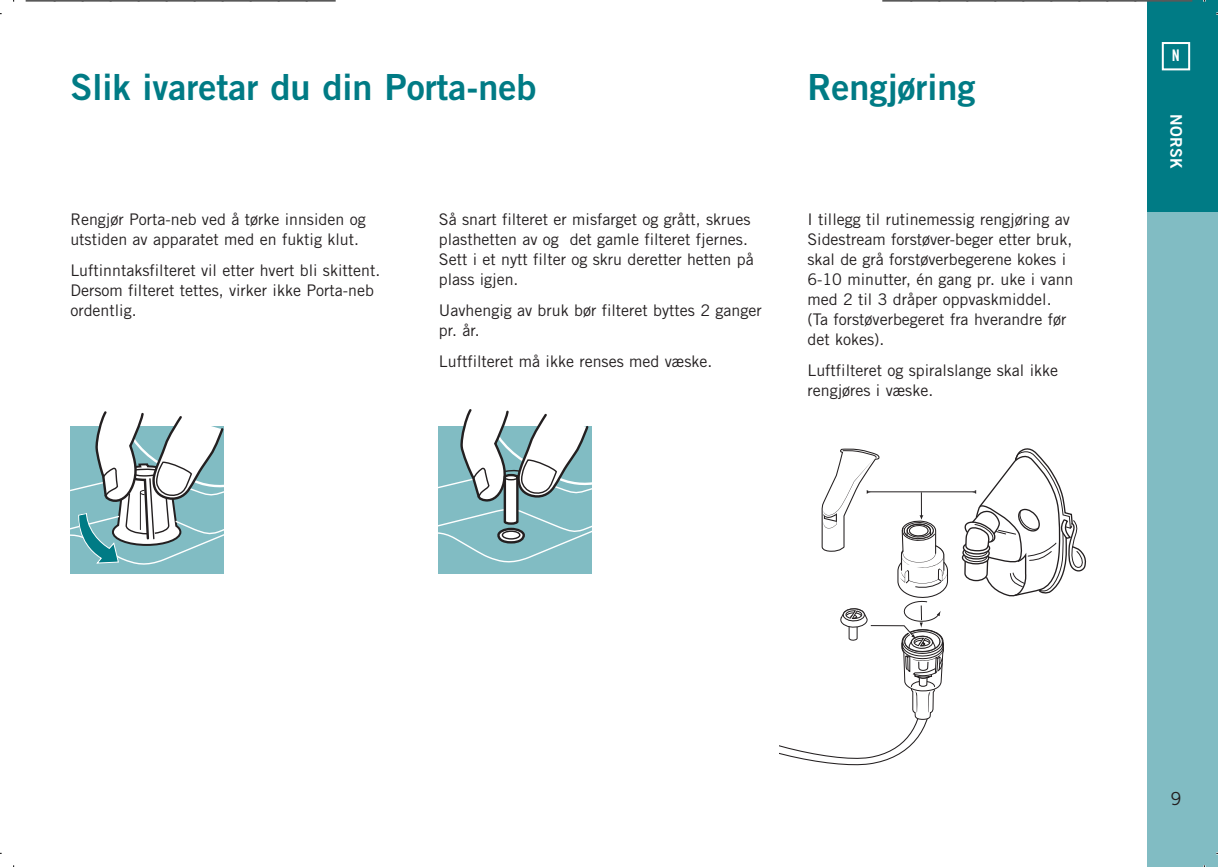
<style>
.page{position:relative;width:1218px;height:867px;background:#fff}
.page>*{position:absolute;margin:0;border:0;box-sizing:border-box;transform-origin:0 0}
.t1{font:36px "Trade Gothic Bold Two";color:#007b85}
.t2{font:18px "Trade Gothic";color:#231f20}
.t3{font:16px/20px "Trade Gothic";color:#231f20}
.t4{font:16px "Trade Gothic Bold Two";letter-spacing:.01em;color:#fff}
.t5{font:16px "Trade Gothic Bold Cond Twenty";color:#fff}
</style>
<div class="page">
<div style="left:1148px;top:0;width:70px;height:212px;background:#007b85"></div>
<div style="left:1148px;top:212px;width:70px;height:654px;background:#81bcc3"></div>
<div style="left:1162px;top:42px;width:28px;height:28px;border:2px solid #fff"></div>
<div style="left:70px;top:426px;width:153px;height:148px;background:#81bcc3"></div>
<div style="left:439px;top:426px;width:153px;height:148px;background:#81bcc3"></div>
<svg style="left:439px;top:409px;width:153px;height:153px"></svg>
<svg style="left:70px;top:411px;width:153px;height:154px"></svg>
<svg style="left:779px;top:448px;width:169px;height:318px"></svg>
<svg style="left:962px;top:448px;width:125px;height:149px"></svg>
<hr style="left:868px;top:491px;width:107px;height:1px;background:#231f20">
<svg style="left:26px;top:0;width:310px;height:2px"></svg>
<svg style="left:882px;top:0;width:310px;height:2px"></svg>
<h1 class="t1" style="left:70px;top:64px;width:468px">Slik ivaretar du din Porta-neb</h1>
<p class="t3" style="left:70px;top:209px;width:297px">Rengjør Porta-neb ved å tørke innsiden og utstiden av apparatet med en fuktig klut.</p>
<p class="t3" style="left:70px;top:260px;width:311px">Luftinntaksfilteret vil etter hvert bli skittent.<br>Dersom filteret tettes, virker ikke Porta-neb ordentlig.</p>
<p class="t3" style="left:439px;top:209px;width:316px">Så snart filteret er misfarget og grått, skrues plasthetten av og det gamle filteret fjernes.<br>Sett i et nytt filter og skru deretter hetten på plass igjen.</p>
<p class="t3" style="left:439px;top:300px;width:324px">Uavhengig av bruk bør filteret byttes 2 ganger pr. år.</p>
<p class="t3" style="left:439px;top:351px;width:275px">Luftfilteret må ikke renses med væske.</p>
<h1 class="t1" style="left:807px;top:64px;width:170px">Rengjøring</h1>
<p class="t3" style="left:807px;top:209px;width:267px">I tillegg til rutinemessig rengjøring av Sidestream forstøver-beger etter bruk, skal de grå forstøverbegerene kokes i 6-10 minutter, én gang pr. uke i vann med 2 til 3 dråper oppvaskmiddel. (Ta forstøverbegeret fra hverandre før det kokes).</p>
<p class="t3" style="left:807px;top:360px;width:252px">Luftfilteret og spiralslange skal ikke rengjøres i væske.</p>
<p class="t5" style="left:1172px;top:46px;width:9px">N</p>
<p class="t4" style="left:1186px;top:114px;width:55px;rotate:90deg">NORSK</p>
<p class="t2" style="left:1171px;top:787px;width:12px">9</p>
</div>
